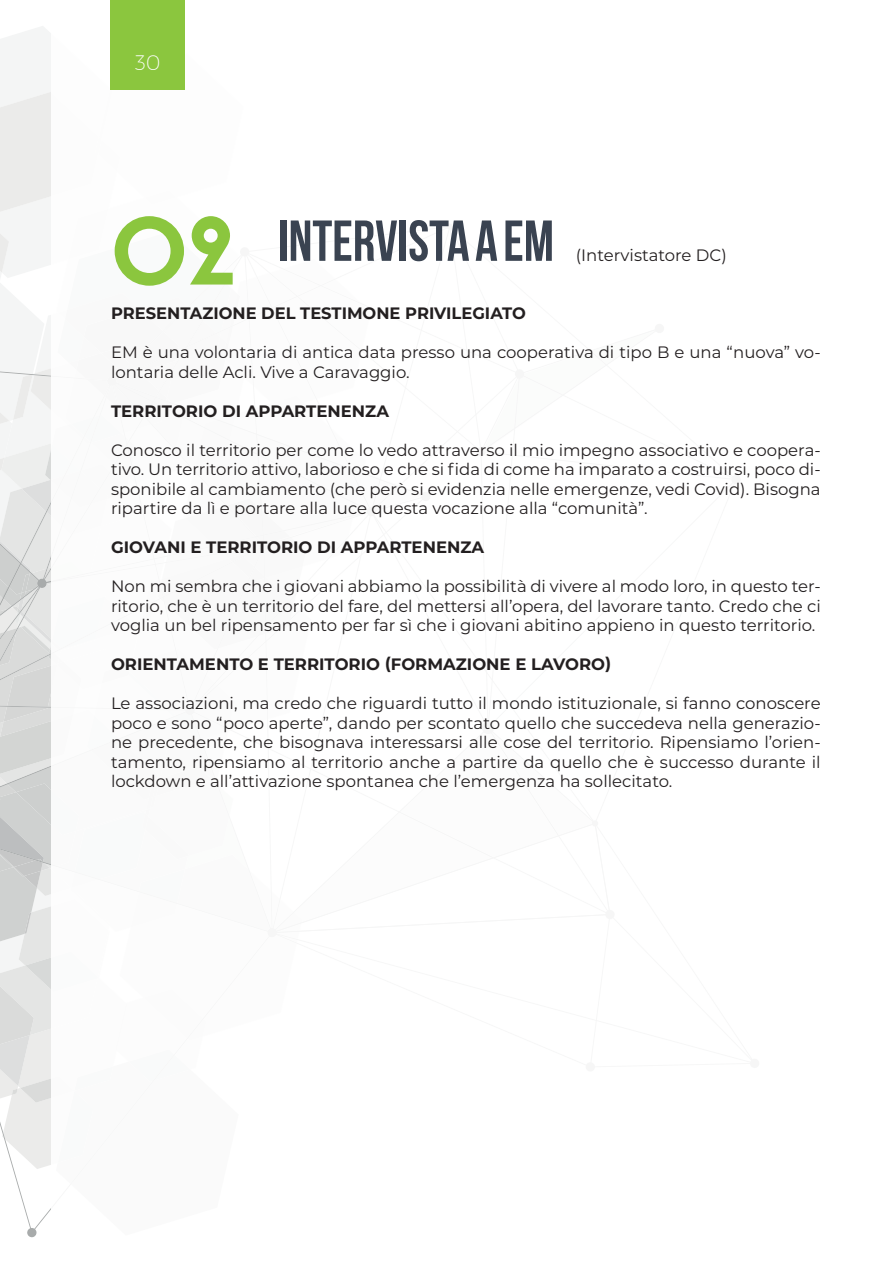
<style>
.page{position:relative;width:893px;height:1263px;background:#fff}
.page>*{position:absolute;margin:0;border:0;box-sizing:border-box;transform-origin:0 0}
.t1{font:90.15px "Sifonn Basic";color:#8bc63e}
.t2{font:57.6px "Bebas Neue";color:#3a4351}
.t3{font:200 21px "Montserrat";color:#fff}
.t4{font:16.5px/19.5px "Montserrat";color:#231f20;text-align:justify}
.t5{font:700 16.5px "Montserrat";color:#231f20}
</style>
<div class="page">
<svg style="left:27px;top:1228px;width:10px;height:9px"></svg>
<svg style="left:0;top:26px;width:51px;height:1209px"></svg>
<div style="left:111px;top:0;width:74px;height:89px;background:#8bc63e"></div>
<p class="t3" style="left:135px;top:50px;width:27px">30</p>
<p class="t1" style="left:111px;top:192px;width:125px">02</p>
<p class="t2" style="left:278px;top:209px;width:278px">INTERVISTA A EM</p>
<p class="t4" style="left:576px;top:245px;width:153px">(Intervistatore DC)</p>
<p class="t5" style="left:111px;top:301px;width:416px">PRESENTAZIONE DEL TESTIMONE PRIVILEGIATO</p>
<p class="t4" style="left:111px;top:342px;width:711px">EM è una volontaria di antica data presso una cooperativa di tipo B e una “nuova” vo&shy;lontaria delle Acli. Vive a Caravaggio.</p>
<p class="t5" style="left:111px;top:399px;width:279px">TERRITORIO DI APPARTENENZA</p>
<p class="t4" style="left:111px;top:439px;width:711px">Conosco il territorio per come lo vedo attraverso il mio impegno associativo e coopera&shy;tivo. Un territorio attivo, laborioso e che si fida di come ha imparato a costruirsi, poco di&shy;sponibile al cambiamento (che però si evidenzia nelle emergenze, vedi Covid). Bisogna ripartire da lì e portare alla luce questa vocazione alla “comunità”.</p>
<p class="t5" style="left:111px;top:535px;width:375px">GIOVANI E TERRITORIO DI APPARTENENZA</p>
<p class="t4" style="left:111px;top:576px;width:711px">Non mi sembra che i giovani abbiamo la possibilità di vivere al modo loro, in questo ter&shy;ritorio, che è un territorio del fare, del mettersi all’opera, del lavorare tanto. Credo che ci voglia un bel ripensamento per far sì che i giovani abitino appieno in questo territorio.</p>
<p class="t5" style="left:111px;top:652px;width:502px">ORIENTAMENTO E TERRITORIO (FORMAZIONE E LAVORO)</p>
<p class="t4" style="left:111px;top:693px;width:711px">Le associazioni, ma credo che riguardi tutto il mondo istituzionale, si fanno conoscere poco e sono “poco aperte”, dando per scontato quello che succedeva nella generazio&shy;ne precedente, che bisognava interessarsi alle cose del territorio. Ripensiamo l’orien&shy;tamento, ripensiamo al territorio anche a partire da quello che è successo durante il lockdown e all’attivazione spontanea che l’emergenza ha sollecitato.</p>
</div>
